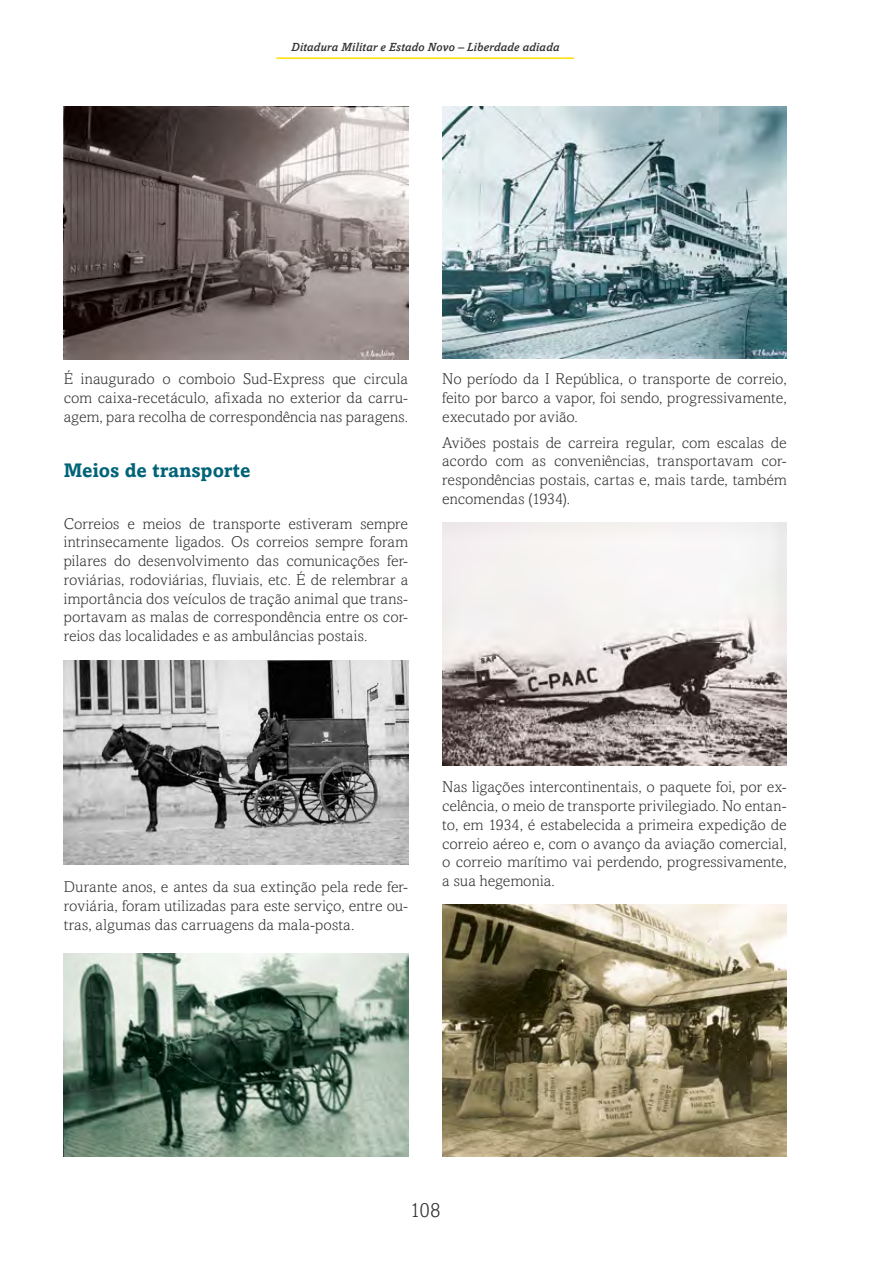
<style>
.page{position:relative;width:893px;height:1263px;background:#fff}
.page>*{position:absolute;margin:0;border:0;box-sizing:border-box;transform-origin:0 0}
.t1{font:21px "Amasis Light PL";color:#323232}
.t2{font:19.5px "Amasis Bold PL";color:#006377}
.t3{font:15.75px/18.8px "Amasis Light PL";letter-spacing:.01em;color:#323232;text-align:justify}
.t4{font:12px "Amasis Medium Italic PL";letter-spacing:.01em;color:#323232}
</style>
<div class="page">
<hr style="left:276px;top:57px;width:298px;height:2px;background:#ffde00">
<img style="left:64px;top:106px;width:344px;height:253px">
<img style="left:64px;top:661px;width:344px;height:204px">
<img style="left:64px;top:954px;width:344px;height:203px">
<img style="left:442px;top:106px;width:345px;height:253px">
<img style="left:442px;top:522px;width:345px;height:244px">
<img style="left:442px;top:904px;width:345px;height:253px">
<p class="t4" style="left:291px;top:40px;width:270px">Ditadura Militar e Estado Novo – Liberdade adiada</p>
<p class="t3" style="left:64px;top:369px;width:346px">É inaugurado o comboio Sud-Express que circula com caixa-recetáculo, afixada no exterior da carru&shy;agem, para recolha de correspondência nas paragens.</p>
<p class="t2" style="left:64px;top:458px;width:188px">Meios de transporte</p>
<p class="t3" style="left:64px;top:514px;width:346px">Correios e meios de transporte estiveram sempre intrinsecamente ligados. Os correios sempre foram pilares do desenvolvimento das comunicações fer&shy;roviárias, rodoviárias, fluviais, etc. É de relembrar a importância dos veículos de tração animal que trans&shy;portavam as malas de correspondência entre os cor&shy;reios das localidades e as ambulâncias postais.</p>
<p class="t3" style="left:442px;top:369px;width:346px">No período da I República, o transporte de correio, feito por barco a vapor, foi sendo, progressivamente, executado por avião.</p>
<p class="t3" style="left:442px;top:433px;width:346px">Aviões postais de carreira regular, com escalas de acordo com as conveniências, transportavam cor&shy;respondências postais, cartas e, mais tarde, também encomendas (1934).</p>
<p class="t3" style="left:64px;top:877px;width:346px">Durante anos, e antes da sua extinção pela rede fer&shy;roviária, foram utilizadas para este serviço, entre ou&shy;tras, algumas das carruagens da mala-posta.</p>
<p class="t3" style="left:442px;top:778px;width:346px">Nas ligações intercontinentais, o paquete foi, por ex&shy;celência, o meio de transporte privilegiado. No entan&shy;to, em 1934, é estabelecida a primeira expedição de correio aéreo e, com o avanço da aviação comercial, o correio marítimo vai perdendo, progressivamente, a sua hegemonia.</p>
<h1 class="t1" style="left:410px;top:1198px;width:32px">108</h1>
</div>
